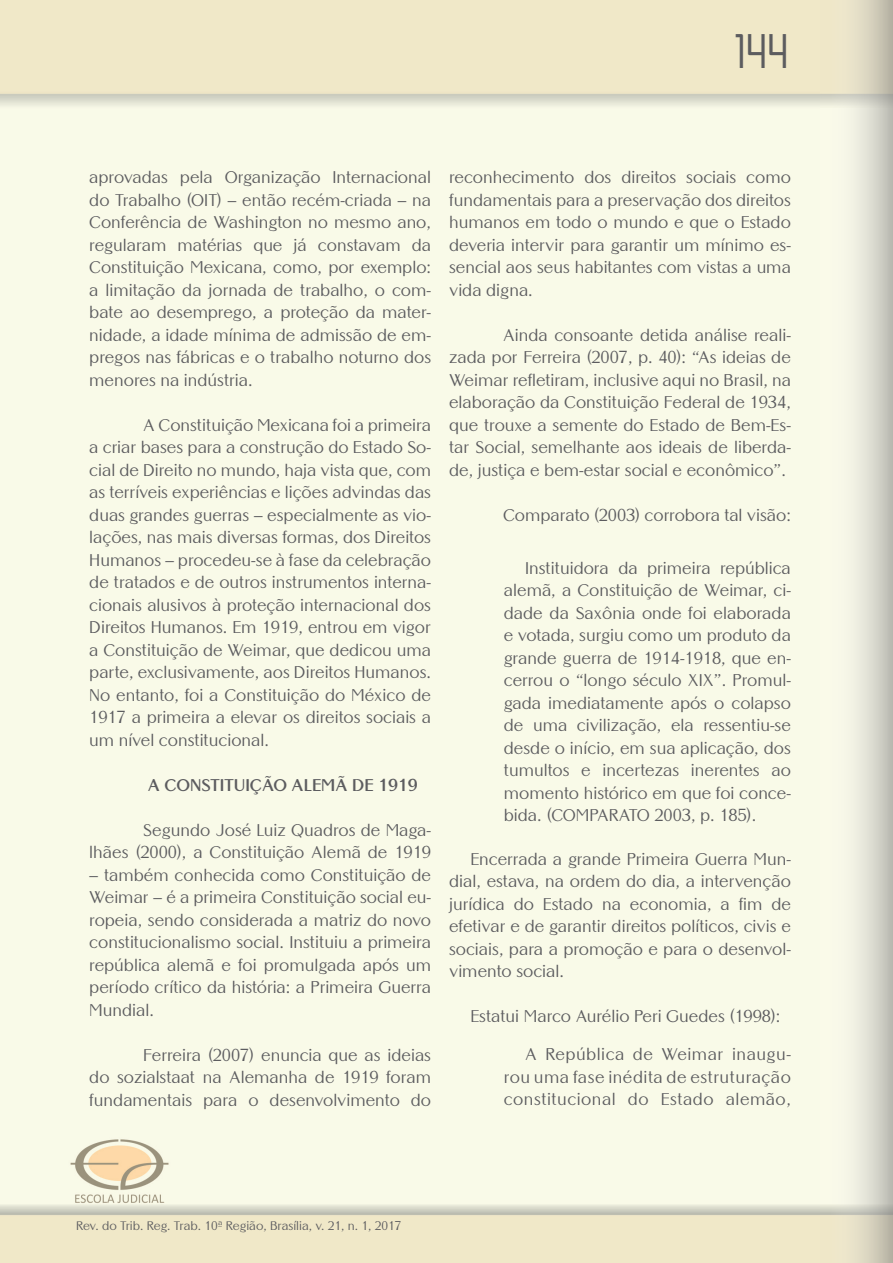
<style>
.page{position:relative;width:893px;height:1263px;background:#fff}
.page>*{position:absolute;margin:0;border:0;box-sizing:border-box;transform-origin:0 0}
.t1{font:49.5px "Zag";color:#5c5c5f}
.TEXTO_GERAL{font:16.5px/22.5px "Altrincham";color:#5c5c5f;text-align:justify}
.TEXTO_GERAL-2{font:700 16.5px "Altrincham";color:#5c5c5f}
.t2{font:12px "Altrincham";color:#5c5c5f}
</style>
<div class="page">
<p class="t1" style="left:737px;top:24px;width:55px">144</p>
<p class="TEXTO_GERAL" style="left:89px;top:166px;width:343px">aprovadas pela Organização Internacional do Trabalho (OIT) – então recém-criada – na Conferência de Washington no mesmo ano, regularam matérias que já constavam da Constituição Mexicana, como, por exemplo: a limitação da jornada de trabalho, o com&shy;bate ao desemprego, a proteção da mater&shy;nidade, a idade mínima de admissão de em&shy;pregos nas fábricas e o trabalho noturno dos menores na indústria.</p>
<p class="TEXTO_GERAL" style="left:89px;top:414px;width:343px;text-indent:54px">A Constituição Mexicana foi a primeira a criar bases para a construção do Estado So&shy;cial de Direito no mundo, haja vista que, com as terríveis experiências e lições advindas das duas grandes guerras – especialmente as vio&shy;lações, nas mais diversas formas, dos Direitos Humanos – procedeu-se à fase da celebração de tratados e de outros instrumentos interna&shy;cionais alusivos à proteção internacional dos Direitos Humanos. Em 1919, entrou em vigor a Constituição de Weimar, que dedicou uma parte, exclusivamente, aos Direitos Humanos.<br>No entanto, foi a Constituição do México de 1917 a primeira a elevar os direitos sociais a um nível constitucional.</p>
<p class="TEXTO_GERAL-2" style="left:148px;top:775px;width:271px">A CONSTITUIÇÃO ALEMÃ DE 1919</p>
<p class="TEXTO_GERAL" style="left:89px;top:819px;width:343px;text-align:right">Segundo José Luiz Quadros de Maga-<br>lhães (2000), a Constituição Alemã de 1919</p>
<p class="TEXTO_GERAL" style="left:89px;top:864px;width:343px">– também conhecida como Constituição de Weimar – é a primeira Constituição social eu&shy;ropeia, sendo considerada a matriz do novo constitucionalismo social. Instituiu a primeira república alemã e foi promulgada após um período crítico da história: a Primeira Guerra Mundial.</p>
<p class="TEXTO_GERAL" style="left:89px;top:1044px;width:343px;text-indent:54px">Ferreira (2007) enuncia que as ideias do sozialstaat na Alemanha de 1919 foram fundamentais para o desenvolvimento do</p>
<p class="TEXTO_GERAL" style="left:449px;top:166px;width:343px">reconhecimento dos direitos sociais como fundamentais para a preservação dos direitos humanos em todo o mundo e que o Estado deveria intervir para garantir um mínimo es&shy;sencial aos seus habitantes com vistas a uma vida digna.</p>
<p class="TEXTO_GERAL" style="left:449px;top:324px;width:343px;text-indent:54px">Ainda consoante detida análise reali&shy;zada por Ferreira (2007, p. 40): “As ideias de Weimar refletiram, inclusive aqui no Brasil, na elaboração da Constituição Federal de 1934, que trouxe a semente do Estado de Bem-Es&shy;tar Social, semelhante aos ideais de liberda&shy;de, justiça e bem-estar social e econômico”.</p>
<p class="TEXTO_GERAL" style="left:503px;top:504px;width:289px">Comparato (2003) corrobora tal visão:</p>
<p class="TEXTO_GERAL" style="left:504px;top:556px;width:289px;text-indent:21px">Instituidora da primeira república alemã, a Constituição de Weimar, ci&shy;dade da Saxônia onde foi elaborada e votada, surgiu como um produto da grande guerra de 1914-1918, que en&shy;cerrou o “longo século XIX”. Promul&shy;gada imediatamente após o colapso de uma civilização, ela ressentiu-se desde o início, em sua aplicação, dos tumultos e incertezas inerentes ao momento histórico em que foi conce&shy;bida. (COMPARATO 2003, p. 185).</p>
<p class="TEXTO_GERAL" style="left:449px;top:848px;width:343px;text-indent:21px">Encerrada a grande Primeira Guerra Mun&shy;dial, estava, na ordem do dia, a intervenção jurídica do Estado na economia, a fim de efetivar e de garantir direitos políticos, civis e sociais, para a promoção e para o desenvol&shy;vimento social.</p>
<p class="TEXTO_GERAL" style="left:470px;top:1005px;width:312px">Estatui Marco Aurélio Peri Guedes (1998):</p>
<p class="TEXTO_GERAL" style="left:504px;top:1043px;width:289px;text-indent:21px">A República de Weimar inaugu&shy;rou uma fase inédita de estruturação constitucional do Estado alemão,</p>
<p class="t2" style="left:76px;top:1219px;width:327px">Rev. do Trib. Reg. Trab. 10ª Região, Brasília, v. 21, n. 1, 2017</p>
</div>
